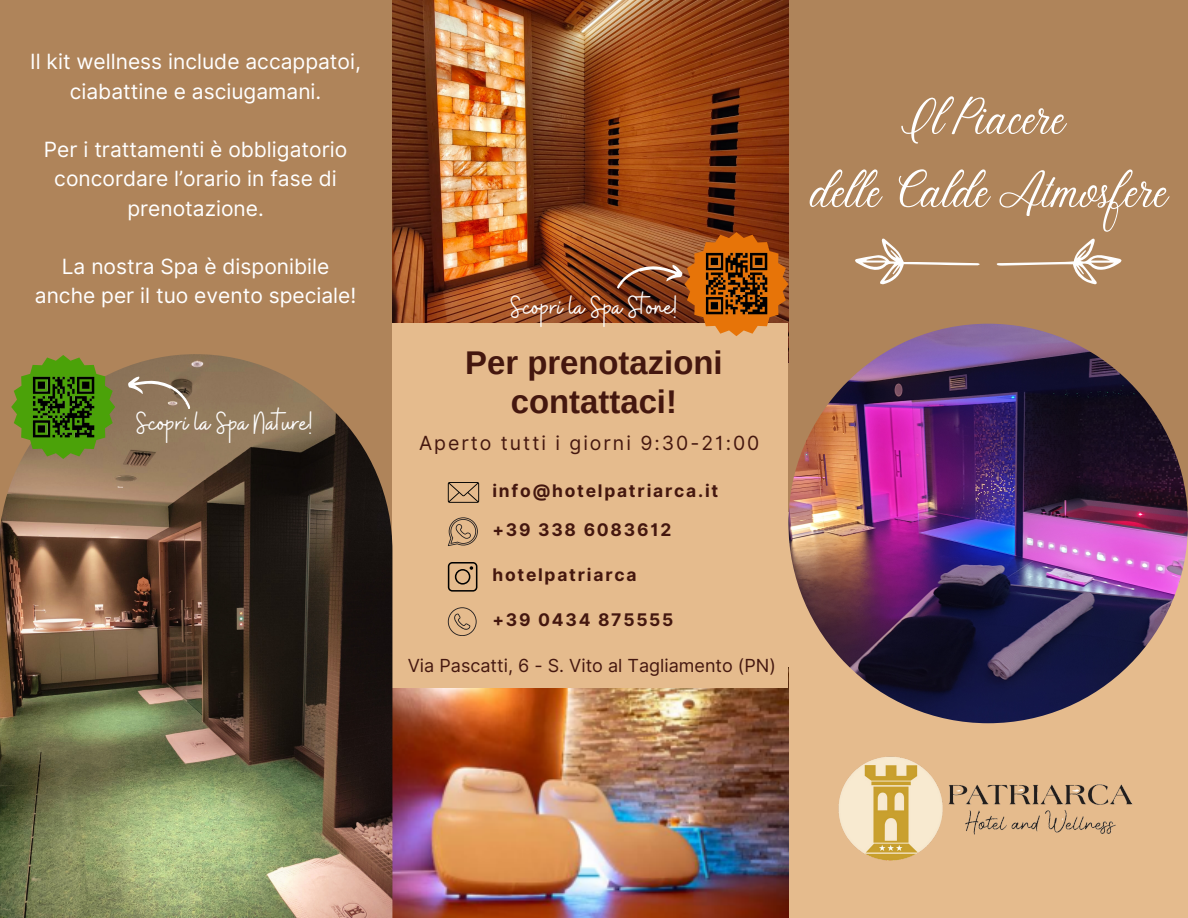
<style>
.page{position:relative;width:1188px;height:918px;background:#af845a}
.page>*{position:absolute;margin:0;border:0;box-sizing:border-box;transform-origin:0 0}
.t1{font:52.8px/73.2px "Stoic";color:#fff;text-align:center}
.t2{font:700 32.85px/39.3px "Arimo";color:#44170f;text-align:center}
.t3{font:31.5px "Buffalo";color:#fefefe}
.t4{font:31.5px "Buffalo";color:#fff}
.t5{font:21px/29.2px "Inter";color:#fff;text-align:center}
.t6{font:19.5px "Inter";letter-spacing:.1em;color:#44170f}
.t7{font:18px "Inter";color:#44170f}
.t8{font:700 17.4px "Inter";letter-spacing:.1em;color:#44170f}
</style>
<div class="page">
<img style="left:392px;top:0;width:396px;height:324px">
<div style="left:788px;top:512px;width:400px;height:406px;background:#e5bb8d"></div>
<img style="left:788px;top:324px;width:400px;height:399px;border-radius:50%">
<img style="left:392px;top:688px;width:396px;height:230px">
<div style="left:392px;top:324px;width:396px;height:364px;background:#e5bb8d"></div>
<img style="left:0;top:354px;width:392px;height:564px">
<svg style="left:997px;top:239px;width:125px;height:46px"></svg>
<svg style="left:855px;top:239px;width:125px;height:45px"></svg>
<img style="left:838px;top:723px;width:295px;height:138px">
<svg style="left:11px;top:355px;width:104px;height:104px"></svg>
<img style="left:23px;top:367px;width:80px;height:80px">
<svg style="left:126px;top:372px;width:69px;height:38px;background:#947f67"></svg>
<svg style="left:615px;top:232px;width:173px;height:104px;background:#9f5924"></svg>
<svg style="left:448px;top:482px;width:31px;height:21px"></svg>
<svg style="left:448px;top:517px;width:30px;height:29px"></svg>
<svg style="left:448px;top:562px;width:29px;height:30px"></svg>
<svg style="left:448px;top:607px;width:29px;height:29px"></svg>
<p class="t5" style="left:30px;top:47px;width:332px">Il kit wellness include accappatoi, ciabattine e asciugamani.</p>
<h2 class="t5" style="left:44px;top:135px;width:305px">Per i trattamenti è obbligatorio concordare l’orario in fase di prenotazione.</h2>
<h4 class="t5" style="left:35px;top:252px;width:323px">La nostra Spa è disponibile anche per il tuo evento speciale!</h4>
<p class="t3" style="left:137px;top:403px;width:177px">Scopri la Spa Nature!</p>
<p class="t4" style="left:511px;top:286px;width:168px">Scopri la Spa Stone!</p>
<p class="t2" style="left:465px;top:343px;width:259px">Per prenotazioni contattaci!</p>
<h3 class="t6" style="left:419px;top:431px;width:342px">Aperto tutti i giorni 9:30-21:00</h3>
<h5 class="t8" style="left:492px;top:480px;width:227px">info@hotelpatriarca.it</h5>
<p class="t8" style="left:492px;top:520px;width:180px">+39 338 6083612</p>
<h5 class="t8" style="left:492px;top:565px;width:146px">hotelpatriarca</h5>
<p class="t8" style="left:492px;top:610px;width:183px">+39 0434 875555</p>
<h5 class="t7" style="left:408px;top:654px;width:370px">Via Pascatti, 6 - S. Vito al Tagliamento (PN)</h5>
<h3 class="t1" style="left:810px;top:87px;width:359px">Il Piacere<br>del e Calde Atmosfere</h3>
</div>
